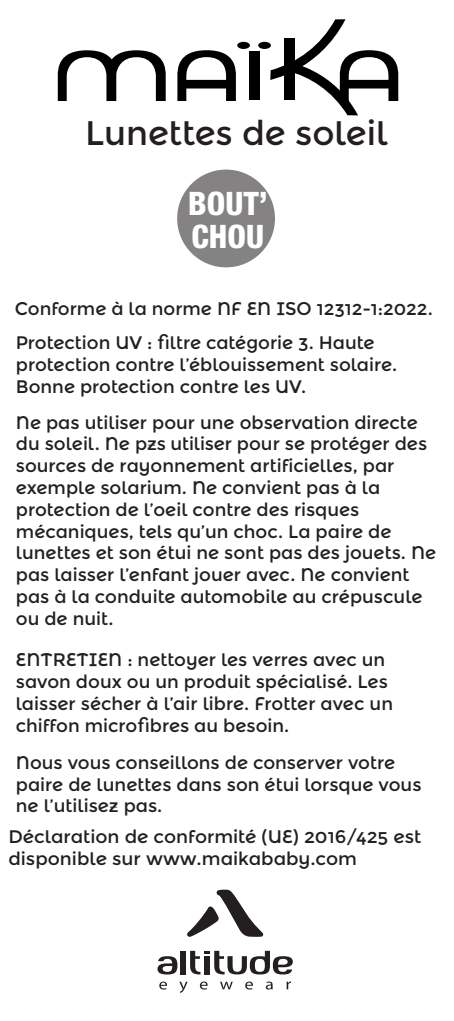
<style>
.page{position:relative;width:454px;height:1021px;background:#fff}
.page>*{position:absolute;margin:0;border:0;box-sizing:border-box;transform-origin:0 0}
.t1{font:34px "Montserrat Alternates";color:#231f20}
.t2{font:800 condensed 32.4px/32.4px "Helvetica Neue LT Std";color:#fff}
.t3{font:18px/21.6px "Montserrat Alternates";color:#231f20}
</style>
<div class="page">
<svg style="left:187px;top:889px;width:76px;height:48px"></svg>
<svg style="left:157px;top:956px;width:20px;height:18px"></svg>
<div style="left:180px;top:950px;width:5px;height:24px;background:#231f20"></div>
<svg style="left:190px;top:950px;width:103px;height:24px"></svg>
<svg style="left:159px;top:981px;width:8px;height:8px"></svg>
<svg style="left:179px;top:981px;width:8px;height:11px"></svg>
<svg style="left:200px;top:981px;width:7px;height:8px"></svg>
<svg style="left:220px;top:981px;width:13px;height:8px"></svg>
<svg style="left:245px;top:981px;width:8px;height:8px"></svg>
<svg style="left:265px;top:981px;width:7px;height:8px"></svg>
<svg style="left:286px;top:981px;width:5px;height:8px"></svg>
<div style="left:177px;top:169px;width:98px;height:98px;background:#858283;border-radius:50%"></div>
<div style="left:250px;top:52px;width:10px;height:48px;background:#000001"></div>
<div style="left:237px;top:42px;width:13px;height:7px;background:#000001;border-radius:50%"></div>
<div style="left:258px;top:42px;width:13px;height:7px;background:#000001;border-radius:50%"></div>
<svg style="left:58px;top:50px;width:108px;height:51px"></svg>
<svg style="left:177px;top:50px;width:59px;height:51px"></svg>
<svg style="left:269px;top:19px;width:129px;height:96px"></svg>
<h1 class="t1" style="left:85px;top:113px;width:304px">Lunettes de soleil</h1>
<h2 class="t2" style="left:188px;top:187px;width:81px">BOUT’<br>CHOU</h2>
<p class="t3" style="left:15px;top:298px;width:419px">Conforme à la norme NF EN ISO 12312-1:2022.</p>
<p class="t3" style="left:16px;top:332px;width:383px">Protection UV : filtre catégorie 3. Haute protection contre l’éblouissement solaire.<br>Bonne protection contre les UV.</p>
<p class="t3" style="left:16px;top:411px;width:421px">Ne pas utiliser pour une observation directe du soleil. Ne pzs utiliser pour se protéger des sources de rayonnement artificielles, par exemple solarium. Ne convient pas à la protection de l’oeil contre des risques mécaniques, tels qu’un choc. La paire de lunettes et son étui ne sont pas des jouets. Ne pas laisser l’enfant jouer avec. Ne convient pas à la conduite automobile au crépuscule ou de nuit.</p>
<p class="t3" style="left:16px;top:649px;width:378px">ENTRETIEN : nettoyer les verres avec un savon doux ou un produit spécialisé. Les laisser sécher à l’air libre. Frotter avec un chiffon microfibres au besoin.</p>
<p class="t3" style="left:16px;top:751px;width:407px">Nous vous conseillons de conserver votre paire de lunettes dans son étui lorsque vous ne l’utilisez pas.</p>
<p class="t3" style="left:8px;top:826px;width:414px">Déclaration de conformité (UE) 2016/425 est disponible sur www.maikababy.com</p>
</div>
